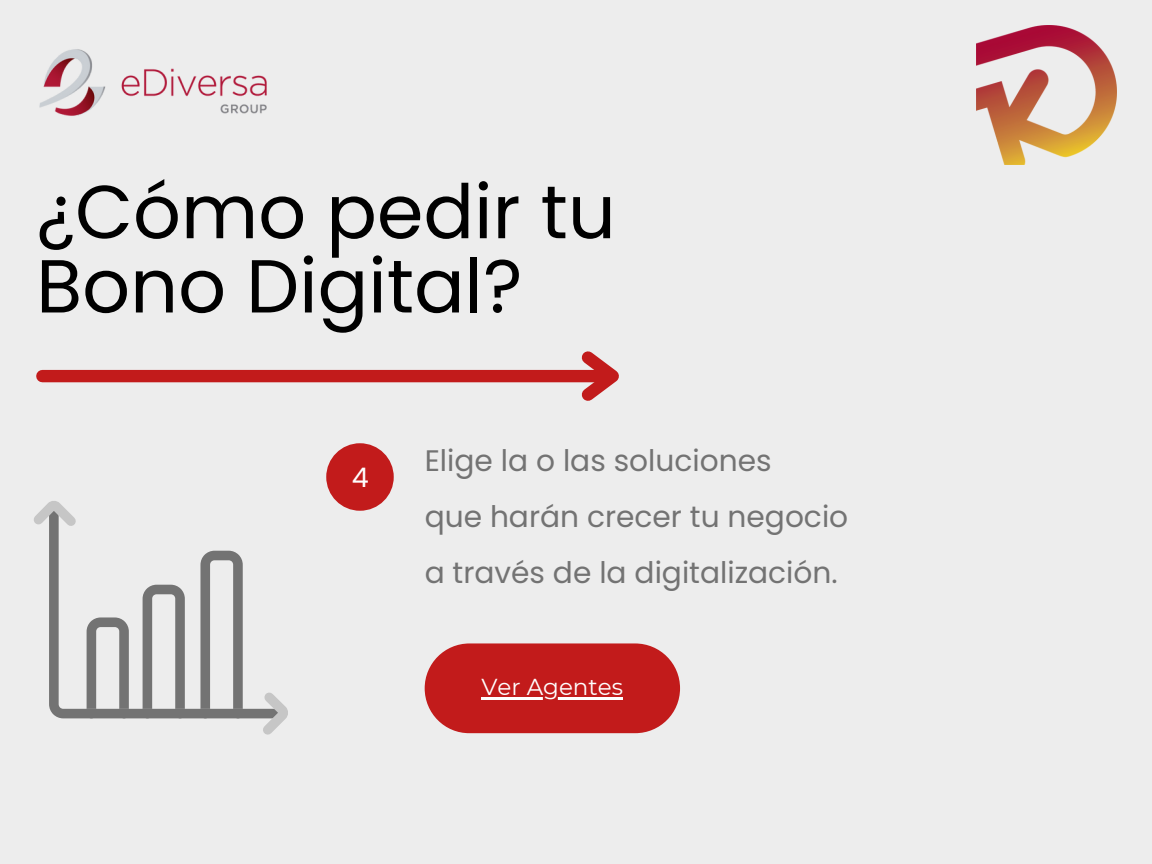
<style>
.page{position:relative;width:1152px;height:864px;background:#ededed}
.page>*{position:absolute;margin:0;border:0;box-sizing:border-box;transform-origin:0 0}
.t1{font:75px/74.2px "Poppins";color:#000}
.t2{font:29.7px "Poppins";color:#737373}
.t3{font:27px "Poppins";color:#fff}
.t4{font:23.1px "Montserrat";color:#fff}
</style>
<div class="page">
<img style="left:39px;top:49px;width:228px;height:67px">
<div style="left:42px;top:370px;width:568px;height:12px;background:#c21b1b"></div>
<svg style="left:571px;top:351px;width:48px;height:50px"></svg>
<div style="left:425px;top:643px;width:255px;height:90px;background:#c21b1b;border-radius:45px"></div>
<img style="left:977px;top:25px;width:139px;height:140px">
<div style="left:326px;top:443px;width:68px;height:68px;background:#c21b1b;border-radius:50%"></div>
<svg style="left:49px;top:535px;width:205px;height:183px"></svg>
<svg style="left:34px;top:501px;width:42px;height:34px"></svg>
<svg style="left:254px;top:692px;width:34px;height:43px"></svg>
<svg style="left:87px;top:617px;width:42px;height:101px"></svg>
<svg style="left:200px;top:551px;width:43px;height:167px"></svg>
<svg style="left:143px;top:585px;width:42px;height:133px"></svg>
<hr style="left:482px;top:697px;width:141px;height:3px;background:#fff">
<p class="t1" style="left:36px;top:175px;width:581px">¿Cómo pedir tu<br>Bono Digital?</p>
<p class="t3" style="left:352px;top:458px;width:18px">4</p>
<p class="t2" style="left:425px;top:440px;width:348px">Elige la o las soluciones</p>
<p class="t2" style="left:425px;top:496px;width:425px">que harán crecer tu negocio</p>
<p class="t2" style="left:425px;top:552px;width:415px">a través de la digitalización.</p>
<p class="t4" style="left:482px;top:673px;width:143px">Ver Agentes</p>
</div>
